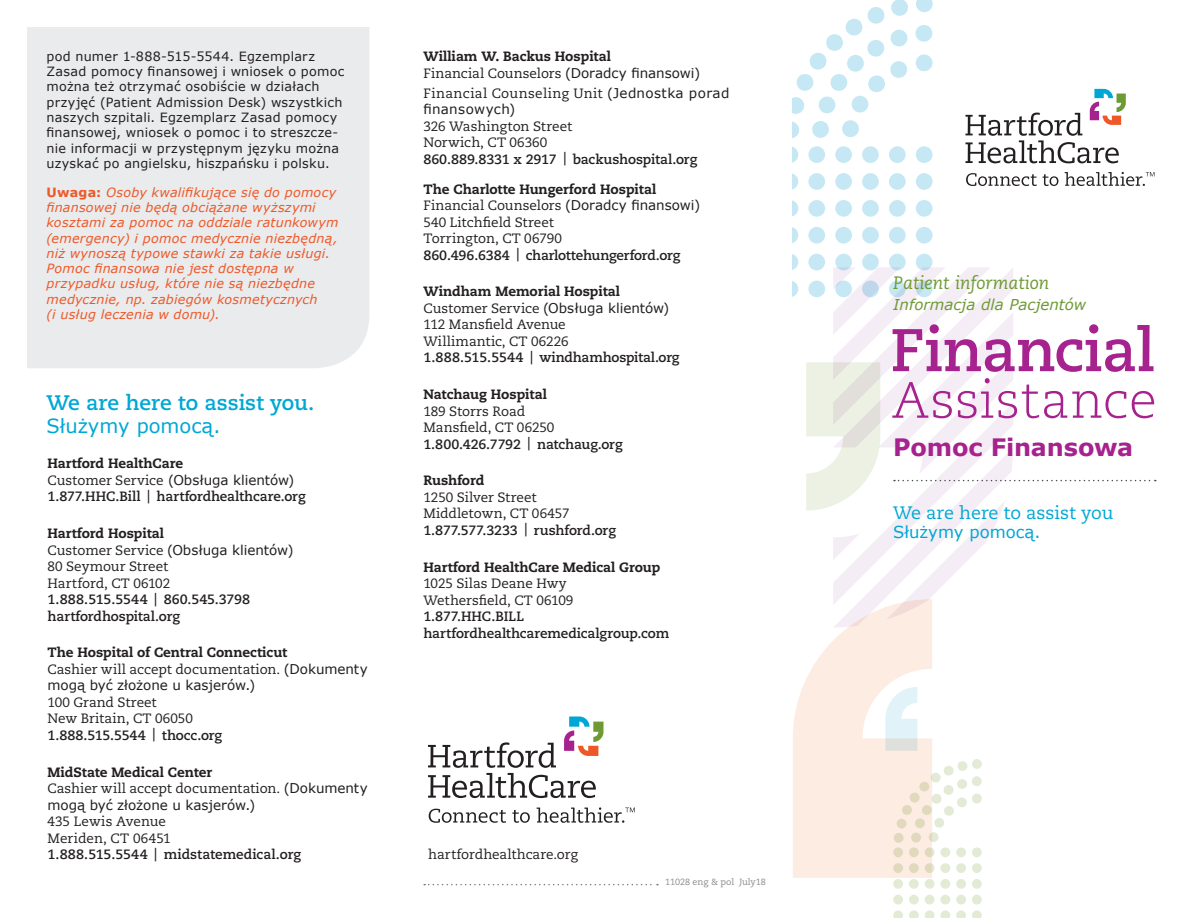
<style>
.page{position:relative;width:1188px;height:918px;background:#fff}
.page>*{position:absolute;margin:0;border:0;box-sizing:border-box;transform-origin:0 0}
.t1{font:700 60px "Caecilia LT Std";letter-spacing:-.015em;color:#a6228e}
.t2{font:300 51px "Caecilia LT Std";letter-spacing:.005em;color:#a6228e}
.t3{font:700 24px "Verdana";letter-spacing:-.01em;color:#a6228e}
.t4{font:700 21px "Caecilia LT Std";color:#00a7d5}
.t5{font:19.5px "Verdana";color:#00a7d5}
.t6{font:18px "Caecilia LT Std";color:#00a7d5}
.t7{font:italic 18px "Caecilia LT Std";color:#6e9a34}
.t8{font:16.5px "Verdana";color:#00a7d5}
.t9{font:italic 15px "Verdana";color:#6e9a34}
.t10{font:700 13.5px/16.5px "Caecilia LT Std";letter-spacing:-.005em;color:#231f20}
.t11{font:13.5px/16.5px "Caecilia LT Std";color:#231f20}
.t12{font:13.5px/16.5px "Verdana";color:#231f20}
.t13{font:800 13.5px/16.5px "Caecilia LT Std";letter-spacing:-.005em;color:#231f20}
.t14{font:13.5px/16.5px "Verdana";letter-spacing:.025em;color:#231f20}
.t15{font:italic 12.75px/15.3px "Verdana";letter-spacing:.02em;color:#ee5829}
.t16{font:12.75px/15.3px "Verdana";letter-spacing:.02em;color:#231f20}
.t17{font:9px "Caecilia LT Std";color:#898b8e}
.s1{font-weight:700;font-style:normal}
.s2{font-weight:800}
.s3{font-weight:400}
.s4{font-family:"Verdana";font-weight:400}
.s5{font-family:"Caecilia LT Std";font-weight:800}
.s6{font-family:"Caecilia LT Std"}
.s7{font-weight:700}
</style>
<div class="page">
<div style="left:27px;top:27px;width:342px;height:341px;background:#eaebec"></div>
<svg style="left:424px;top:884px;width:234px;height:1px"></svg>
<svg style="left:909px;top:910px;width:10px;height:8px"></svg>
<div style="left:909px;top:895px;width:10px;height:10px;background:#e3ebd7;border-radius:50%"></div>
<div style="left:909px;top:879px;width:10px;height:10px;background:#e3ebd7;border-radius:50%"></div>
<svg style="left:893px;top:910px;width:10px;height:8px"></svg>
<div style="left:893px;top:895px;width:10px;height:10px;background:#e3ebd7;border-radius:50%"></div>
<div style="left:893px;top:879px;width:10px;height:10px;background:#e3ebd7;border-radius:50%"></div>
<svg style="left:972px;top:910px;width:10px;height:8px"></svg>
<div style="left:972px;top:895px;width:10px;height:10px;background:#e3ebd7;border-radius:50%"></div>
<div style="left:972px;top:879px;width:10px;height:10px;background:#e3ebd7;border-radius:50%"></div>
<svg style="left:956px;top:910px;width:10px;height:8px"></svg>
<div style="left:956px;top:895px;width:10px;height:10px;background:#e3ebd7;border-radius:50%"></div>
<div style="left:956px;top:879px;width:10px;height:10px;background:#e3ebd7;border-radius:50%"></div>
<div style="left:940px;top:895px;width:10px;height:10px;background:#e3ebd7;border-radius:50%"></div>
<div style="left:940px;top:879px;width:10px;height:10px;background:#e3ebd7;border-radius:50%"></div>
<svg style="left:925px;top:910px;width:25px;height:8px"></svg>
<div style="left:925px;top:895px;width:10px;height:10px;background:#e3ebd7;border-radius:50%"></div>
<div style="left:925px;top:879px;width:10px;height:10px;background:#e3ebd7;border-radius:50%"></div>
<div style="left:808px;top:227px;width:17px;height:17px;background:#c6e8f5;border-radius:50%"></div>
<div style="left:808px;top:200px;width:17px;height:17px;background:#c6e8f5;border-radius:50%"></div>
<div style="left:808px;top:173px;width:17px;height:17px;background:#c6e8f5;border-radius:50%"></div>
<div style="left:808px;top:146px;width:17px;height:17px;background:#c6e8f5;border-radius:50%"></div>
<svg style="left:793px;top:227px;width:5px;height:16px"></svg>
<svg style="left:793px;top:201px;width:5px;height:15px"></svg>
<svg style="left:793px;top:174px;width:5px;height:15px"></svg>
<svg style="left:793px;top:147px;width:5px;height:15px"></svg>
<div style="left:916px;top:227px;width:17px;height:17px;background:#c6e8f5;border-radius:50%"></div>
<div style="left:916px;top:200px;width:17px;height:17px;background:#c6e8f5;border-radius:50%"></div>
<div style="left:916px;top:173px;width:17px;height:17px;background:#c6e8f5;border-radius:50%"></div>
<div style="left:916px;top:146px;width:17px;height:17px;background:#c6e8f5;border-radius:50%"></div>
<div style="left:889px;top:227px;width:17px;height:17px;background:#c6e8f5;border-radius:50%"></div>
<div style="left:889px;top:200px;width:17px;height:17px;background:#c6e8f5;border-radius:50%"></div>
<div style="left:889px;top:173px;width:17px;height:17px;background:#c6e8f5;border-radius:50%"></div>
<div style="left:889px;top:146px;width:17px;height:17px;background:#c6e8f5;border-radius:50%"></div>
<div style="left:862px;top:227px;width:17px;height:17px;background:#c6e8f5;border-radius:50%"></div>
<div style="left:862px;top:200px;width:17px;height:17px;background:#c6e8f5;border-radius:50%"></div>
<div style="left:862px;top:173px;width:17px;height:17px;background:#c6e8f5;border-radius:50%"></div>
<div style="left:862px;top:146px;width:17px;height:17px;background:#c6e8f5;border-radius:50%"></div>
<div style="left:835px;top:227px;width:17px;height:17px;background:#c6e8f5;border-radius:50%"></div>
<div style="left:835px;top:200px;width:17px;height:17px;background:#c6e8f5;border-radius:50%"></div>
<div style="left:835px;top:173px;width:17px;height:17px;background:#c6e8f5;border-radius:50%"></div>
<div style="left:835px;top:146px;width:17px;height:17px;background:#c6e8f5;border-radius:50%"></div>
<svg style="left:916px;top:0;width:17px;height:12px"></svg>
<svg style="left:915px;top:55px;width:18px;height:17px"></svg>
<svg style="left:915px;top:25px;width:18px;height:17px"></svg>
<svg style="left:793px;top:0;width:115px;height:138px"></svg>
<svg style="left:793px;top:254px;width:363px;height:624px"></svg>
<svg style="left:966px;top:173px;width:71px;height:13px"></svg>
<svg style="left:1043px;top:174px;width:15px;height:12px"></svg>
<svg style="left:1065px;top:172px;width:89px;height:14px"></svg>
<svg style="left:965px;top:89px;width:161px;height:74px"></svg>
<svg style="left:429px;top:809px;width:77px;height:14px"></svg>
<svg style="left:512px;top:810px;width:18px;height:13px"></svg>
<svg style="left:537px;top:807px;width:98px;height:16px"></svg>
<svg style="left:428px;top:717px;width:176px;height:81px"></svg>
<p class="t16" style="left:46px;top:48px;width:300px">pod numer 1-888-515-5544. Egzemplarz Zasad pomocy finansowej i wniosek o pomoc można też otrzymać osobiście w działach przyjęć (Patient Admission Desk) wszystkich naszych szpitali. Egzemplarz Zasad pomocy finansowej, wniosek o pomoc i to streszcze&shy;nie informacji w przystępnym języku można uzyskać po angielsku, hiszpańsku i polsku.</p>
<p class="t15" style="left:46px;top:184px;width:294px"><span class="s1">Uwaga:</span> Osoby kwalifikujące się do pomocy finansowej nie będą obciążane wyższymi kosztami za pomoc na oddziale ratunkowym (emergency) i pomoc medycznie niezbędną, niż wynoszą typowe stawki za takie usługi.<br>Pomoc finansowa nie jest dostępna w przypadku usług, które nie są niezbędne medycznie, np. zabiegów kosmetycznych<br>(i usług leczenia w domu).</p>
<p class="t4" style="left:46px;top:390px;width:270px">We are here to assist you.</p>
<p class="t5" style="left:46px;top:413px;width:175px">Służymy pomocą.</p>
<p class="t10" style="left:48px;top:456px;width:260px"><span class="s2">Hartford HealthCare<br></span><span class="s3">Customer Service</span> <span class="s4">(Obsługa klientów)<br></span>1.877.HHC.Bill | hartfordhealthcare.org</p>
<p class="t12" style="left:48px;top:525px;width:247px"><span class="s5">Hartford Hospital<br></span><span class="s6">Customer Service</span> (Obsługa klientów)</p>
<p class="t10" style="left:48px;top:558px;width:204px"><span class="s3">80 Seymour Street<br>Hartford, CT 06102<br></span>1.888.515.5544 | 860.545.3798 hartfordhospital.org</p>
<p class="t12" style="left:48px;top:644px;width:322px"><span class="s5">The Hospital of Central Connecticut<br></span><span class="s6">Cashier will accept documentation.</span> (Dokumenty mogą być złożone u kasjerów.)</p>
<p class="t11" style="left:48px;top:694px;width:176px">100 Grand Street<br>New Britain, CT 06050<br><span class="s7">1.888.515.5544 | thocc.org</span></p>
<p class="t12" style="left:48px;top:763px;width:322px"><span class="s5">MidState Medical Center<br></span><span class="s6">Cashier will accept documentation.</span> (Dokumenty mogą być złożone u kasjerów.)</p>
<p class="t10" style="left:48px;top:813px;width:255px"><span class="s3">435 Lewis Avenue<br>Meriden, CT 06451<br></span>1.888.515.5544 | midstatemedical.org</p>
<p class="t13" style="left:423px;top:48px;width:278px">William W. Backus Hospital<br><span class="s3">Financial Counselors</span> <span class="s4">(Doradcy finansowi)</span></p>
<p class="t14" style="left:423px;top:84px;width:308px"><span class="s6">Financial Counseling Unit</span> (Jednostka porad finansowych)</p>
<p class="t10" style="left:423px;top:118px;width:276px"><span class="s3">326 Washington Street<br>Norwich, CT 06360<br></span>860.889.8331 x 2917 | backushospital.org</p>
<p class="t13" style="left:423px;top:181px;width:278px">The Charlotte Hungerford Hospital<br><span class="s3">Financial Counselors</span> <span class="s4">(Doradcy finansowi)</span></p>
<p class="t11" style="left:423px;top:214px;width:259px">540 Litchfield Street<br>Torrington, CT 06790<br><span class="s7">860.496.6384 | charlottehungerford.org</span></p>
<p class="t13" style="left:423px;top:283px;width:247px">Windham Memorial Hospital<br><span class="s3">Customer Service</span> <span class="s4">(Obsługa klientów)</span></p>
<p class="t11" style="left:423px;top:317px;width:258px">112 Mansfield Avenue<br>Willimantic, CT 06226<br><span class="s7">1.888.515.5544 | windhamhospital.org</span></p>
<p class="t11" style="left:423px;top:386px;width:201px"><span class="s2">Natchaug Hospital<br></span>189 Storrs Road<br>Mansfield, CT 06250<br><span class="s7">1.800.426.7792 | natchaug.org</span></p>
<p class="t11" style="left:423px;top:473px;width:194px"><span class="s2">Rushford<br></span>1250 Silver Street<br>Middletown, CT 06457<br><span class="s7">1.877.577.3233 | rushford.org</span></p>
<p class="t10" style="left:423px;top:559px;width:247px"><span class="s2">Hartford HealthCare Medical Group<br></span><span class="s3">1025 Silas Deane Hwy<br>Wethersfield, CT 06109<br></span>1.877.HHC.BILL hartfordhealthcaremedicalgroup.com</p>
<p class="t11" style="left:428px;top:847px;width:152px">hartfordhealthcare.org</p>
<p class="t17" style="left:665px;top:876px;width:102px">11028 eng &amp; pol July18</p>
<p class="t7" style="left:893px;top:272px;width:157px">Patient information</p>
<p class="t9" style="left:893px;top:294px;width:195px">Informacja dla Pacjentów</p>
<p class="t1" style="left:890px;top:315px;width:266px">Financial</p>
<p class="t2" style="left:892px;top:371px;width:266px">Assistance</p>
<p class="t3" style="left:893px;top:431px;width:242px">Pomoc Finansowa</p>
<p class="t6" style="left:893px;top:502px;width:222px">We are here to assist you</p>
<p class="t8" style="left:893px;top:521px;width:149px">Służymy pomocą.</p>
</div>
